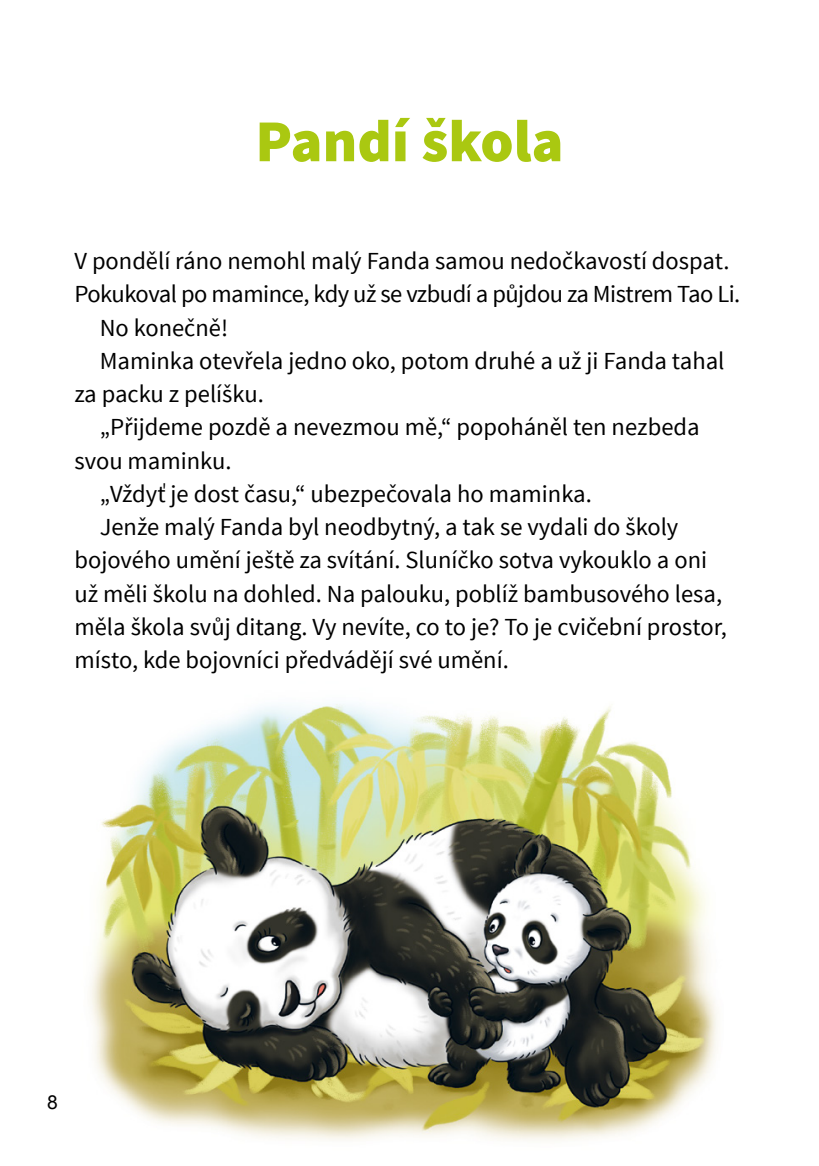
<style>
.page{position:relative;width:819px;height:1166px;background:#fff}
.page>*{position:absolute;margin:0;border:0;box-sizing:border-box;transform-origin:0 0}
.t1{font:900 59.5px "Source Sans Pro";color:#aac811}
.t2{font:24.5px "Source Sans Pro";color:#000}
.t3{font:24.5px "Source Sans Pro";letter-spacing:-.02em;color:#000}
.t4{font:19.25px "Arial";color:#000}
</style>
<div class="page">
<img style="left:90px;top:704px;width:628px;height:437px">
<h1 class="t1" style="left:255px;top:103px;width:310px">Pandí škola</h1>
<p class="t2" style="left:74px;top:246px;width:656px">V pondělí ráno nemohl malý Fanda samou nedočkavostí dospat.</p>
<p class="t3" style="left:74px;top:279px;width:667px">Pokukoval po mamince, kdy už se vzbudí a půjdou za Mistrem Tao Li.</p>
<p class="t2" style="left:100px;top:312px;width:130px">No konečně!</p>
<p class="t2" style="left:100px;top:345px;width:626px">Maminka otevřela jedno oko, potom druhé a už ji Fanda tahal</p>
<p class="t2" style="left:74px;top:379px;width:191px">za packu z pelíšku.</p>
<p class="t2" style="left:100px;top:412px;width:601px">„Přijdeme pozdě a nevezmou mě,“ popoháněl ten nezbeda</p>
<p class="t2" style="left:74px;top:445px;width:158px">svou maminku.</p>
<p class="t2" style="left:100px;top:478px;width:493px">„Vždyť je dost času,“ ubezpečovala ho maminka.</p>
<p class="t2" style="left:100px;top:512px;width:580px">Jenže malý Fanda byl neodbytný, a tak se vydali do školy</p>
<p class="t2" style="left:74px;top:545px;width:634px">bojového umění ještě za svítání. Sluníčko sotva vykouklo a oni</p>
<p class="t2" style="left:74px;top:578px;width:649px">už měli školu na dohled. Na palouku, poblíž bambusového lesa,</p>
<p class="t2" style="left:74px;top:611px;width:654px">měla škola svůj ditang. Vy nevíte, co to je? To je cvičební prostor,</p>
<p class="t2" style="left:74px;top:645px;width:436px">místo, kde bojovníci předvádějí své umění.</p>
<p class="t4" style="left:47px;top:1090px;width:12px">8</p>
</div>
